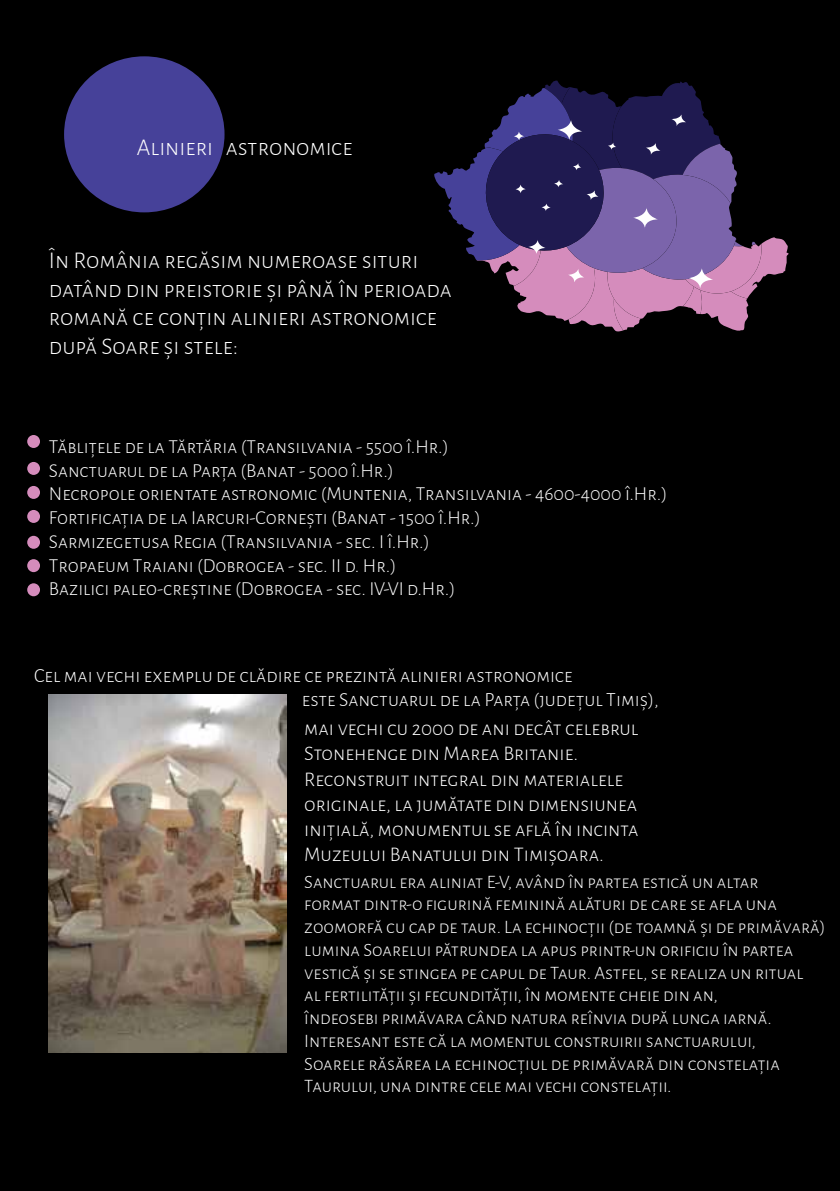
<style>
.page{position:relative;width:840px;height:1191px;background:#fff}
.page>*{position:absolute;margin:0;border:0;box-sizing:border-box;transform-origin:0 0}
.t1{font:300 24px/28.8px "Alegreya Sans SC";color:#fff}
.t2{font:300 20.8px/25px "Alegreya Sans SC";color:#fff}
.t3{font:300 20px/24.2px "Alegreya Sans SC";color:#fff}
.t4{font:300 19.8px/23.8px "Alegreya Sans SC";color:#fff}
.t5{font:300 19px/22.8px "Alegreya Sans SC";color:#fff}
</style>
<div class="page">
<div style="left:0;top:0;width:839px;height:1191px;background:#000"></div>
<div style="left:64px;top:56px;width:160px;height:156px;background:#464199;border-radius:50%"></div>
<svg style="left:434px;top:80px;width:354px;height:252px;background:#45345b"></svg>
<div style="left:27px;top:435px;width:13px;height:13px;background:#d58cbc;border-radius:50%"></div>
<div style="left:27px;top:462px;width:13px;height:13px;background:#d58cbc;border-radius:50%"></div>
<div style="left:27px;top:486px;width:13px;height:13px;background:#d58cbc;border-radius:50%"></div>
<div style="left:27px;top:510px;width:13px;height:13px;background:#d58cbc;border-radius:50%"></div>
<div style="left:27px;top:536px;width:13px;height:13px;background:#d58cbc;border-radius:50%"></div>
<div style="left:27px;top:559px;width:13px;height:13px;background:#d58cbc;border-radius:50%"></div>
<div style="left:27px;top:583px;width:13px;height:13px;background:#d58cbc;border-radius:50%"></div>
<img style="left:49px;top:695px;width:237px;height:357px">
<p class="t1" style="left:137px;top:132px;width:217px">Alinieri astronomice</p>
<p class="t1" style="left:49px;top:245px;width:404px">În România regăsim numeroase situri datând din preistorie și până în perioada romană ce conțin alinieri astronomice după Soare și stele:</p>
<p class="t4" style="left:49px;top:434px;width:619px">Tăblițele de la Tărtăria (Transilvania - 5500 î.Hr.)<br>Sanctuarul de la Parța (Banat - 5000 î.Hr.)<br>Necropole orientate astronomic (Muntenia, Transilvania - 4600-4000 î.Hr.)<br>Fortificația de la Iarcuri-Cornești (Banat - 1500 î.Hr.)<br>Sarmizegetusa Regia (Transilvania - sec. I î.Hr.)<br>Tropaeum Traiani (Dobrogea - sec. II d. Hr.)<br>Bazilici paleo-creștine (Dobrogea - sec. IV-VI d.Hr.)</p>
<p class="t3" style="left:302px;top:662px;width:358px;text-indent:-268px">Cel mai vechi exemplu de clădire ce prezintă alinieri astronomice<br>este Sanctuarul de la Parța (județul Timiș),</p>
<p class="t2" style="left:304px;top:715px;width:335px">mai vechi cu 2000 de ani decât celebrul<br>Stonehenge din Marea Britanie.</p>
<p class="t2" style="left:304px;top:766px;width:335px">Reconstruit integral din materialele originale, la jumătate din dimensiunea inițială, monumentul se află în incinta Muzeului Banatului din Timișoara.</p>
<p class="t5" style="left:304px;top:869px;width:522px">Sanctuarul era aliniat E-V, având în partea estică un altar<br>format dintr-o figurină feminină alături de care se afla una zoomorfă cu cap de taur. La echinocții (de toamnă și de primăvară) lumina Soarelui pătrundea la apus printr-un orificiu în partea vestică și se stingea pe capul de Taur. Astfel, se realiza un ritual<br>al fertilității și fecundității, în momente cheie din an,<br>îndeosebi primăvara când natura reînvia după lunga iarnă.<br>Interesant este că la momentul construirii sanctuarului,<br>Soarele răsărea la echinocțiul de primăvară din constelația Taurului, una dintre cele mai vechi constelații.</p>
</div>
